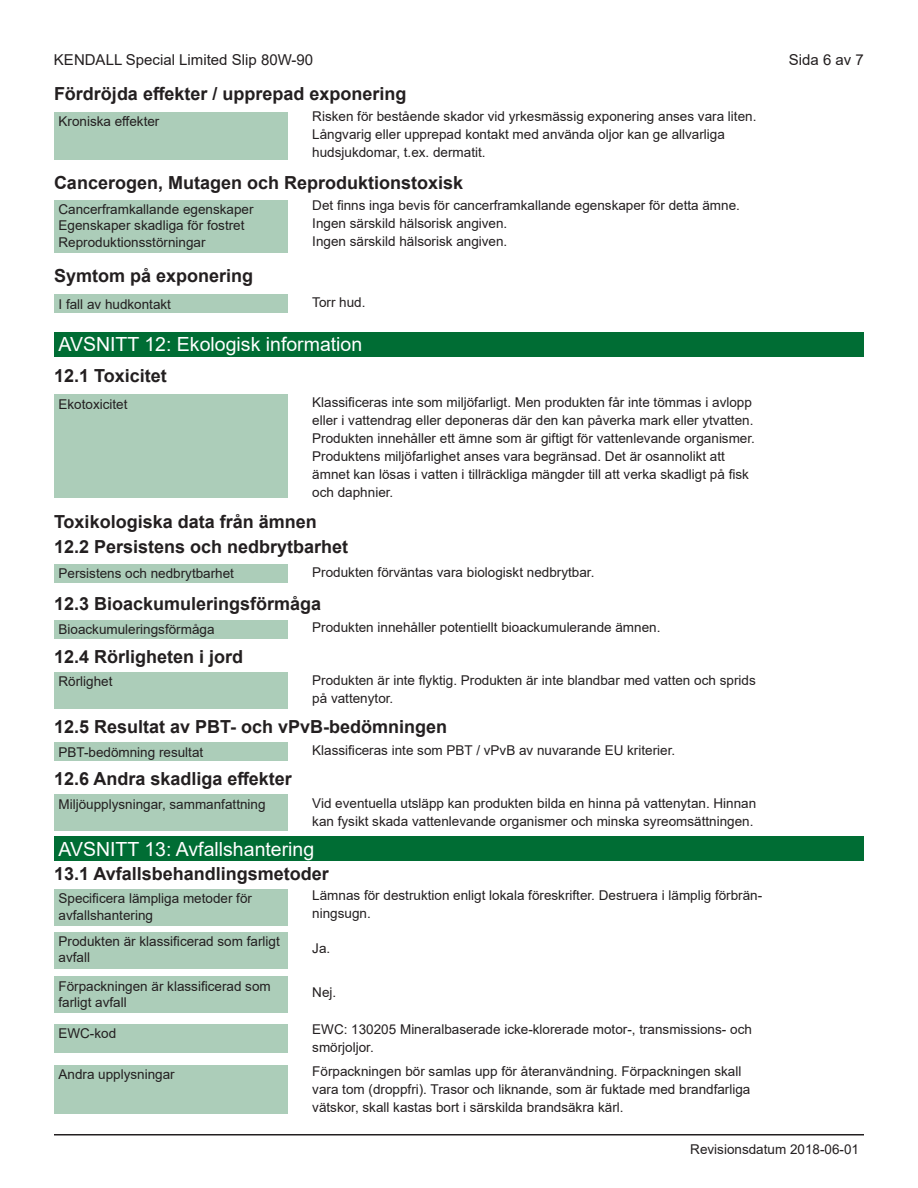
<style>
.page{position:relative;width:918px;height:1188px;background:#fff}
.page>*{position:absolute;margin:0;border:0;box-sizing:border-box;transform-origin:0 0}
.t1{font:19.5px "Arial";color:#fff}
.t2{font:700 18px/25.3px "Arial";color:#231f20}
.t3{font:15px "Arial";color:#231f20}
.t4{font:13.5px/18px "Arial";color:#231f20}
</style>
<div class="page">
<div style="left:54px;top:112px;width:234px;height:47px;background:#accdb9"></div>
<div style="left:54px;top:200px;width:234px;height:52px;background:#accdb9"></div>
<div style="left:54px;top:294px;width:234px;height:19px;background:#accdb9"></div>
<div style="left:54px;top:564px;width:234px;height:19px;background:#accdb9"></div>
<div style="left:54px;top:620px;width:234px;height:19px;background:#accdb9"></div>
<div style="left:54px;top:742px;width:234px;height:19px;background:#accdb9"></div>
<div style="left:54px;top:795px;width:234px;height:36px;background:#accdb9"></div>
<div style="left:54px;top:672px;width:234px;height:36px;background:#accdb9"></div>
<div style="left:54px;top:395px;width:234px;height:103px;background:#accdb9"></div>
<div style="left:54px;top:332px;width:810px;height:24px;background:#006d34"></div>
<div style="left:54px;top:837px;width:810px;height:24px;background:#006d34"></div>
<hr style="left:54px;top:1134px;width:810px;height:2px;background:#231f20">
<div style="left:54px;top:1024px;width:234px;height:29px;background:#accdb9"></div>
<div style="left:54px;top:889px;width:234px;height:36px;background:#accdb9"></div>
<div style="left:54px;top:932px;width:234px;height:36px;background:#accdb9"></div>
<div style="left:54px;top:976px;width:234px;height:36px;background:#accdb9"></div>
<div style="left:54px;top:1065px;width:234px;height:49px;background:#accdb9"></div>
<p class="t3" style="left:54px;top:49px;width:261px">KENDALL Special Limited Slip 80W-90</p>
<p class="t3" style="left:789px;top:49px;width:77px">Sida 6 av 7</p>
<h2 class="t2" style="left:54px;top:81px;width:354px">Fördröjda effekter / upprepad exponering</h2>
<p class="t4" style="left:312px;top:108px;width:446px">Risken för bestående skador vid yrkesmässig exponering anses vara liten.<br>Långvarig eller upprepad kontakt med använda oljor kan ge allvarliga hudsjukdomar, t.ex. dermatit.</p>
<p class="t4" style="left:312px;top:196px;width:429px">Det finns inga bevis för cancerframkallande egenskaper för detta ämne.<br>Ingen särskild hälsorisk angiven.<br>Ingen särskild hälsorisk angiven.</p>
<p class="t4" style="left:58px;top:112px;width:102px">Kroniska effekter</p>
<h2 class="t2" style="left:54px;top:171px;width:411px">Cancerogen, Mutagen och Reproduktionstoxisk</h2>
<p class="t4" style="left:58px;top:201px;width:197px;line-height:16.2px">Cancerframkallande egenskaper<br>Egenskaper skadliga för fostret<br>Reproduktionsstörningar</p>
<h2 class="t2" style="left:54px;top:263px;width:201px">Symtom på exponering</h2>
<p class="t4" style="left:58px;top:295px;width:114px">I fall av hudkontakt</p>
<p class="t4" style="left:312px;top:293px;width:55px">Torr hud.</p>
<h1 class="t1" style="left:58px;top:331px;width:305px">AVSNITT 12: Ekologisk information</h1>
<h2 class="t2" style="left:54px;top:364px;width:114px">12.1 Toxicitet</h2>
<p class="t4" style="left:58px;top:395px;width:71px">Ekotoxicitet</p>
<p class="t4" style="left:312px;top:394px;width:444px">Klassificeras inte som miljöfarligt. Men produkten får inte tömmas i avlopp eller i vattendrag eller deponeras där den kan påverka mark eller ytvatten.<br>Produkten innehåller ett ämne som är giftigt för vattenlevande organismer.<br>Produktens miljöfarlighet anses vara begränsad. Det är osannolikt att ämnet kan lösas i vatten i tillräckliga mängder till att verka skadligt på fisk och daphnier.</p>
<h2 class="t2" style="left:54px;top:509px;width:296px">Toxikologiska data från ämnen<br>12.2 Persistens och nedbrytbarhet</h2>
<h2 class="t2" style="left:54px;top:591px;width:269px">12.3 Bioackumuleringsförmåga</h2>
<p class="t4" style="left:312px;top:563px;width:284px">Produkten förväntas vara biologiskt nedbrytbar.</p>
<p class="t4" style="left:58px;top:564px;width:177px">Persistens och nedbrytbarhet</p>
<p class="t4" style="left:58px;top:620px;width:158px">Bioackumuleringsförmåga</p>
<h2 class="t2" style="left:54px;top:644px;width:191px">12.4 Rörligheten i jord</h2>
<p class="t4" style="left:58px;top:673px;width:56px">Rörlighet</p>
<p class="t4" style="left:312px;top:619px;width:350px">Produkten innehåller potentiellt bioackumulerande ämnen.</p>
<p class="t4" style="left:312px;top:671px;width:445px">Produkten är inte flyktig. Produkten är inte blandbar med vatten och sprids på vattenytor.</p>
<h2 class="t2" style="left:54px;top:714px;width:395px">12.5 Resultat av PBT- och vPvB-bedömningen</h2>
<h2 class="t2" style="left:54px;top:766px;width:239px">12.6 Andra skadliga effekter</h2>
<p class="t4" style="left:312px;top:741px;width:364px">Klassificeras inte som PBT / vPvB av nuvarande EU kriterier.</p>
<p class="t4" style="left:58px;top:743px;width:146px">PBT-bedömning resultat</p>
<p class="t4" style="left:58px;top:795px;width:209px">Miljöupplysningar, sammanfattning</p>
<p class="t4" style="left:312px;top:794px;width:446px">Vid eventuella utsläpp kan produkten bilda en hinna på vattenytan. Hinnan kan fysikt skada vattenlevande organismer och minska syreomsättningen.</p>
<h1 class="t1" style="left:58px;top:836px;width:257px">AVSNITT 13: Avfallshantering</h1>
<h2 class="t2" style="left:54px;top:861px;width:276px">13.1 Avfallsbehandlingsmetoder</h2>
<p class="t4" style="left:58px;top:890px;width:195px;line-height:16.2px">Specificera lämpliga metoder för avfallshantering</p>
<p class="t4" style="left:58px;top:933px;width:223px;line-height:16.2px">Produkten är klassificerad som farligt avfall</p>
<p class="t4" style="left:58px;top:978px;width:214px;line-height:16.2px">Förpackningen är klassificerad som farligt avfall</p>
<p class="t4" style="left:58px;top:1024px;width:59px">EWC-kod</p>
<p class="t4" style="left:58px;top:1065px;width:118px">Andra upplysningar</p>
<p class="t4" style="left:312px;top:887px;width:451px">Lämnas för destruktion enligt lokala föreskrifter. Destruera i lämplig förbrän&shy;ningsugn.</p>
<p class="t4" style="left:312px;top:940px;width:20px">Ja.</p>
<p class="t4" style="left:312px;top:983px;width:26px">Nej.</p>
<p class="t4" style="left:312px;top:1020px;width:441px">EWC: 130205 Mineralbaserade icke-klorerade motor-, transmissions- och smörjoljor.</p>
<p class="t4" style="left:312px;top:1062px;width:440px">Förpackningen bör samlas upp för återanvändning. Förpackningen skall vara tom (droppfri). Trasor och liknande, som är fuktade med brandfarliga vätskor, skall kastas bort i särskilda brandsäkra kärl.</p>
<p class="t4" style="left:690px;top:1140px;width:170px">Revisionsdatum 2018-06-01</p>
</div>
